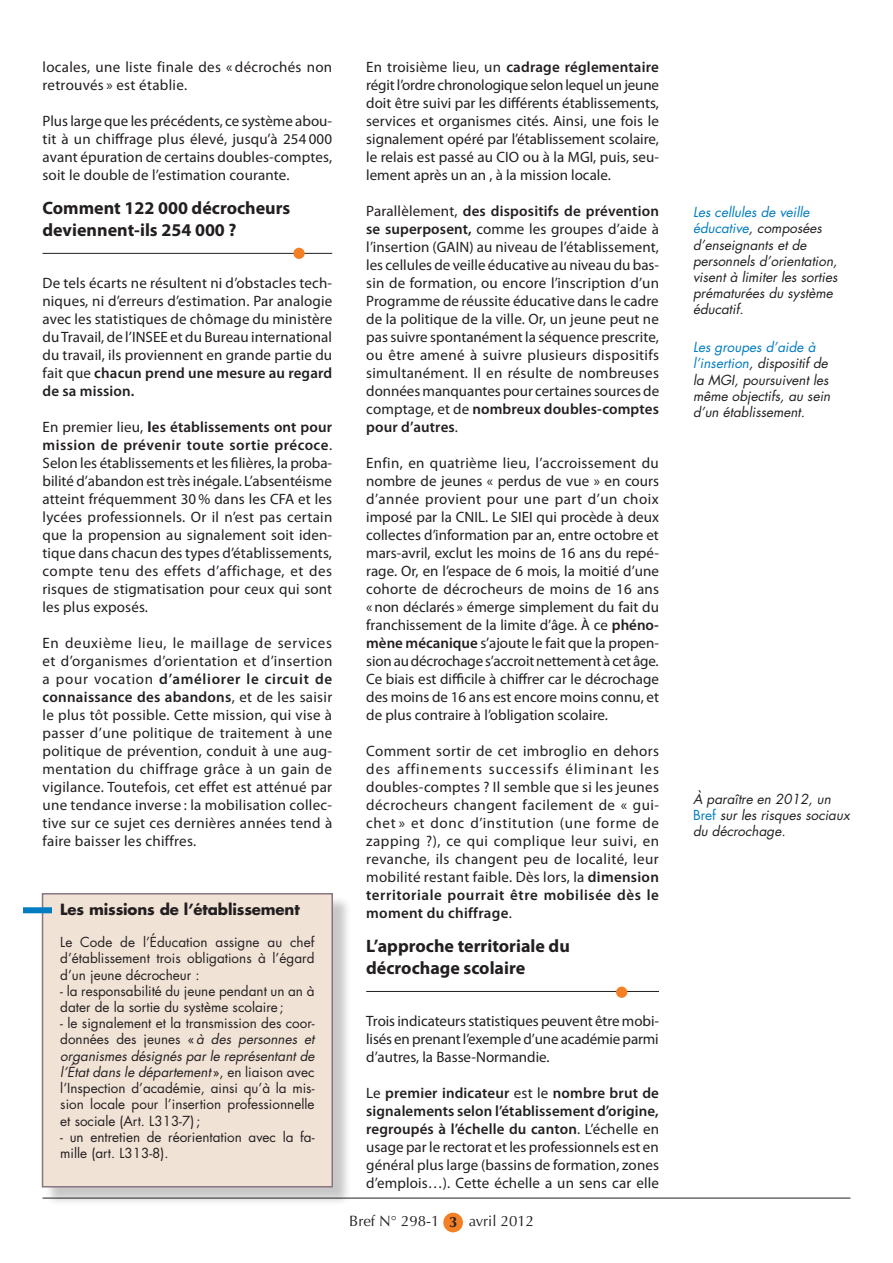
<style>
.page{position:relative;width:893px;height:1263px;background:#fff}
.page>*{position:absolute;margin:0;border:0;box-sizing:border-box;transform-origin:0 0}
.INTERTITRES{font:700 18px/21.6px "Myriad Pro";color:#231f20}
.TEXTE{font:15px/18px "Myriad Pro";letter-spacing:.01em;color:#231f20;text-align:justify}
.TITREENCADRE{font:700 15px "Futura";letter-spacing:-.01em;color:#231f20}
.t1{font:15px "Optima";color:#231f20}
.t2{font:700 15px "Optima";color:#231f20}
.TEXTEENCADRE{font:13.5px/16.2px "Futura";color:#231f20;text-align:justify}
.ENCARTS{font:italic 13.5px/16.2px "Futura";color:#231f20}
.s1{font-weight:600}
.s2{font-weight:700}
.s3{font-style:italic}
.s4{color:#007cc2}
.s5{font-style:normal;color:#007cc2}
</style>
<div class="page">
<div style="left:443px;top:1213px;width:20px;height:19px;background:#f48026;border-radius:50%"></div>
<hr style="left:43px;top:253px;width:289px;height:1px;background:#231f20">
<hr style="left:366px;top:991px;width:293px;height:1px;background:#231f20">
<div style="left:616px;top:986px;width:11px;height:12px;background:#f48026;border-radius:50%"></div>
<div style="left:293px;top:248px;width:12px;height:11px;background:#f48026;border-radius:50%"></div>
<hr style="left:43px;top:1198px;width:807px;height:1px;background:#231f20">
<div style="left:44px;top:895px;width:308px;height:311px;background:#231f20;opacity:.25"></div>
<div style="left:43px;top:894px;width:289px;height:293px;background:#f1e2d6"></div>
<div style="left:42px;top:893px;width:291px;height:294px;border:2px solid #89757f"></div>
<div style="left:23px;top:907px;width:29px;height:6px;background:#007cc2"></div>
<p class="TEXTE" style="left:43px;top:58px;width:291px">locales, une liste finale des « décrochés non retrouvés » est établie.</p>
<p class="TEXTE" style="left:43px;top:112px;width:291px">Plus large que les précédents, ce système abou&shy;tit à un chiffrage plus élevé, jusqu’à 254 000 avant épuration de certains doubles-comptes, soit le double de l’estimation courante.</p>
<p class="INTERTITRES" style="left:43px;top:197px;width:249px">Comment 122 000 décrocheurs deviennent-ils 254 000 ?</p>
<p class="TEXTE" style="left:43px;top:274px;width:291px">De tels écarts ne résultent ni d’obstacles tech&shy;niques, ni d’erreurs d’estimation. Par analogie avec les statistiques de chômage du ministère du Travail, de l’INSEE et du Bureau international du travail, ils proviennent en grande partie du fait que <span class="s1">chacun prend une mesure au regard de sa mission.</span></p>
<p class="TEXTE" style="left:43px;top:418px;width:291px">En premier lieu, <span class="s2">l</span><span class="s1">es établissements ont pour mission de prévenir toute sortie précoce</span>.<br>Selon les établissements et les filières, la proba&shy;bilité d’abandon est très inégale. L’absentéisme atteint fréquemment 30% dans les CFA et les lycées professionnels. Or il n’est pas certain que la propension au signalement soit iden&shy;tique dans chacun des types d’établissements, compte tenu des effets d’affichage, et des risques de stigmatisation pour ceux qui sont les plus exposés.</p>
<p class="TEXTE" style="left:43px;top:634px;width:291px">En deuxième lieu, le maillage de services et d’organismes d’orientation et d’insertion a pour vocation <span class="s1">d’améliorer le circuit de connaissance des abandons</span>, et de les saisir le plus tôt possible. Cette mission, qui vise à passer d’une politique de traitement à une politique de prévention, conduit à une aug&shy;mentation du chiffrage grâce à un gain de vigilance. Toutefois, cet effet est atténué par une tendance inverse : la mobilisation collec&shy;tive sur ce sujet ces dernières années tend à faire baisser les chiffres.</p>
<p class="TITREENCADRE" style="left:60px;top:899px;width:241px">Les missions de l’établissement</p>
<p class="TEXTEENCADRE" style="left:60px;top:934px;width:256px">Le Code de l’Éducation assigne au chef d’établissement trois obligations à l’égard d’un jeune décrocheur :</p>
<p class="TEXTEENCADRE" style="left:60px;top:983px;width:256px">- la responsabilité du jeune pendant un an à dater de la sortie du système scolaire;</p>
<p class="TEXTEENCADRE" style="left:60px;top:1015px;width:256px">- le signalement et la transmission des coor&shy;données des jeunes «<span class="s3">à des personnes et organismes désignés par le représentant de l’État dans le département</span> », en liaison avec l’Inspection d’académie, ainsi qu’à la mis&shy;sion locale pour l’insertion professionnelle et sociale (Art. L313-7);</p>
<p class="TEXTEENCADRE" style="left:60px;top:1128px;width:256px">- un entretien de réorientation avec la fa&shy;mille (art. L313-8).</p>
<p class="TEXTE" style="left:366px;top:58px;width:294px">En troisième lieu, un <span class="s1">cadrage réglementaire </span>régit l’ordre chronologique selon lequel un jeune doit être suivi par les différents établissements, services et organismes cités. Ainsi, une fois le signalement opéré par l’établissement scolaire, le relais est passé au CIO ou à la MGI, puis, seu&shy;lement après un an , à la mission locale.</p>
<p class="TEXTE" style="left:366px;top:202px;width:294px">Parallèlement, <span class="s1">des dispositifs de prévention se superposent,</span> comme les groupes d’aide à l’insertion (GAIN) au niveau de l’établissement, les cellules de veille éducative au niveau du bas&shy;sin de formation, ou encore l’inscription d’un Programme de réussite éducative dans le cadre de la politique de la ville. Or, un jeune peut ne pas suivre spontanément la séquence prescrite, ou être amené à suivre plusieurs dispositifs simultanément. Il en résulte de nombreuses données manquantes pour certaines sources de comptage, et de <span class="s1">nombreux doubles-comptes pour d’autres</span>.</p>
<p class="TEXTE" style="left:366px;top:454px;width:294px">Enfin, en quatrième lieu, l’accroissement du nombre de jeunes « perdus de vue » en cours d’année provient pour une part d’un choix imposé par la CNIL. Le SIEI qui procède à deux collectes d’information par an, entre octobre et mars-avril, exclut les moins de 16 ans du repé&shy;rage. Or, en l’espace de 6 mois, la moitié d’une cohorte de décrocheurs de moins de 16 ans «non déclarés » émerge simplement du fait du franchissement de la limite d’âge. À ce <span class="s1">phéno&shy;mène mécanique</span> s’ajoute le fait que la propen&shy;sion au décrochage s’accroit nettement à cet âge.<br>Ce biais est difficile à chiffrer car le décrochage des moins de 16 ans est encore moins connu, et de plus contraire à l’obligation scolaire.</p>
<p class="TEXTE" style="left:366px;top:742px;width:294px">Comment sortir de cet imbroglio en dehors des affinements successifs éliminant les doubles-comptes ? Il semble que si les jeunes décrocheurs changent facilement de « gui&shy;chet » et donc d’institution (une forme de zapping ?), ce qui complique leur suivi, en revanche, ils changent peu de localité, leur mobilité restant faible. Dès lors, la <span class="s1">dimension territoriale pourrait être mobilisée dès le moment du chiffrage</span>.</p>
<p class="INTERTITRES" style="left:366px;top:935px;width:205px">L’approche territoriale du décrochage scolaire</p>
<p class="TEXTE" style="left:366px;top:1012px;width:294px">Trois indicateurs statistiques peuvent être mobi&shy;lisés en prenant l’exemple d’une académie parmi d’autres, la Basse-Normandie.</p>
<p class="TEXTE" style="left:366px;top:1084px;width:294px">Le <span class="s1">premier indicateur</span> est le <span class="s1">nombre brut de signalements selon l’établissement d’origine, regroupés à l’échelle du canton</span>. L’échelle en usage par le rectorat et les professionnels est en général plus large (bassins de formation, zones d’emplois…). Cette échelle a un sens car elle</p>
<p class="t1" style="left:349px;top:1212px;width:92px">Bref N° 298-1</p>
<p class="t1" style="left:469px;top:1212px;width:67px">avril 2012</p>
<p class="t2" style="left:449px;top:1213px;width:10px">3</p>
<p class="ENCARTS" style="left:693px;top:204px;width:146px"><span class="s4">Les cellules de veille éducative</span>, composées d’enseignants et de personnels d’orientation, visent à limiter les sorties prématurées du système éducatif.</p>
<p class="ENCARTS" style="left:693px;top:339px;width:139px"><span class="s4">Les groupes d’aide à l’insertion</span>, dispositif de la MGI, poursuivent les même objectifs, au sein d’un établissement.</p>
<p class="ENCARTS" style="left:693px;top:790px;width:158px">À paraître en 2012, un<br><span class="s5">Bref</span> sur les risques sociaux du décrochage.</p>
</div>
